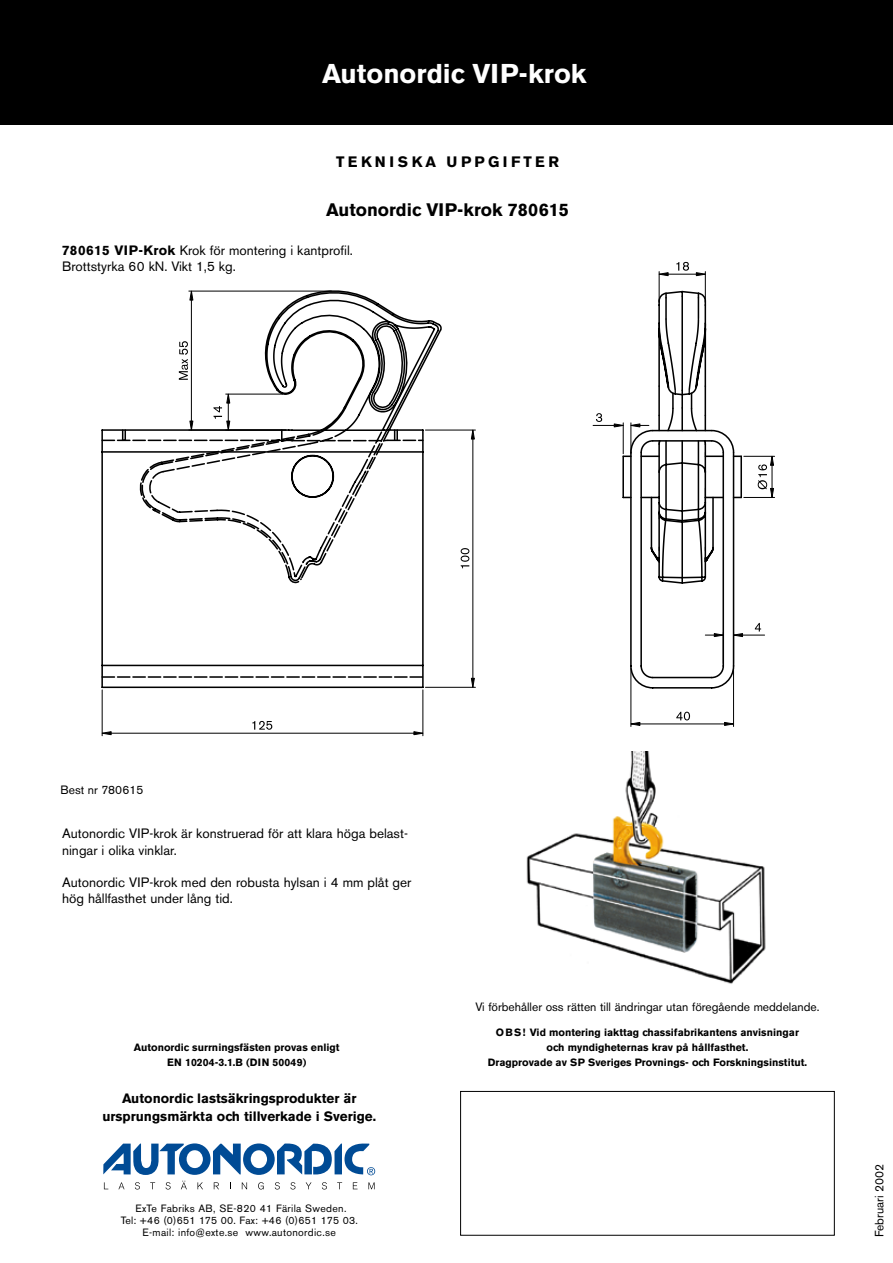
<style>
.page{position:relative;width:893px;height:1263px;background:#fff}
.page>*{position:absolute;margin:0;border:0;box-sizing:border-box;transform-origin:0 0}
.t1{font:700 27px "Akzidenz Grotesk BE";color:#fff}
.t2{font:700 18px "Akzidenz Grotesk BE";color:#000}
.t3{font:700 15px "Akzidenz Grotesk BE";letter-spacing:.24em;color:#000}
.t4{font:13.5px/16.2px "Akzidenz Grotesk BE";color:#000}
.t5{font:700 13.5px/18px "Akzidenz Grotesk BE";color:#000;text-align:center}
.t6{font:12px "Akzidenz Grotesk BE";color:#000}
.t7{font:700 10.5px/15px "Akzidenz Grotesk BE";color:#000;text-align:center}
.t8{font:10.5px/12px "Akzidenz Grotesk BE";letter-spacing:.03em;color:#000;text-align:center}
.s1{font-weight:700}
</style>
<div class="page">
<hr style="left:422px;top:690px;width:1px;height:46px;background:#000">
<hr style="left:102px;top:690px;width:1px;height:46px;background:#000">
<hr style="left:111px;top:733px;width:303px;height:1px;background:#000">
<svg style="left:413px;top:731px;width:11px;height:5px"></svg>
<svg style="left:101px;top:731px;width:11px;height:5px"></svg>
<svg style="left:252px;top:721px;width:20px;height:9px"></svg>
<svg style="left:101px;top:290px;width:375px;height:399px"></svg>
<svg style="left:213px;top:394px;width:18px;height:42px"></svg>
<img style="left:526px;top:751px;width:240px;height:233px">
<svg style="left:735px;top:623px;width:30px;height:15px"></svg>
<hr style="left:630px;top:668px;width:1px;height:58px;background:#000">
<hr style="left:733px;top:668px;width:1px;height:58px;background:#000">
<hr style="left:640px;top:723px;width:85px;height:1px;background:#000">
<svg style="left:630px;top:721px;width:11px;height:5px"></svg>
<svg style="left:723px;top:721px;width:12px;height:5px"></svg>
<svg style="left:676px;top:712px;width:14px;height:8px"></svg>
<svg style="left:592px;top:425px;width:143px;height:264px"></svg>
<svg style="left:593px;top:262px;width:182px;height:323px"></svg>
<div style="left:0;top:0;width:893px;height:124px;background:#000"></div>
<svg style="left:103px;top:1143px;width:272px;height:46px"></svg>
<div style="left:460px;top:1091px;width:374px;height:144px;background:#fff;border:1px solid #000"></div>
<h1 class="t1" style="left:322px;top:58px;width:266px">Autonordic VIP-krok</h1>
<p class="t3" style="left:336px;top:153px;width:89px">Tekni ska</p>
<p class="t3" style="left:446px;top:153px;width:114px">upp gi ft er</p>
<h2 class="t2" style="left:326px;top:199px;width:244px">Autonordic VIP-krok 780615</h2>
<p class="t4" style="left:62px;top:242px;width:292px"><span class="s1">780615 VIP-Krok</span> Krok för montering i kantprofil.<br>Brottstyrka 60 kN. Vikt 1,5 kg.</p>
<p class="t6" style="left:61px;top:782px;width:84px">Best nr 780615</p>
<p class="t4" style="left:62px;top:825px;width:347px">Autonordic VI P-krok är konstruerad för att klara höga belast&shy;ningar i olika vinklar.</p>
<p class="t4" style="left:62px;top:874px;width:351px">Autonordic VI P-krok med den robusta hylsan i 4 mm plåt ger hög hållfasthet under lång tid.</p>
<p class="t7" style="left:134px;top:1040px;width:207px">Autonordic surrningsfästen provas enligt<br>EN 10204-3.1.B (DIN 50049)</p>
<p class="t5" style="left:102px;top:1090px;width:275px">Autonordic lastsäkringsprodukter är ursprungsmärkta och tillverkade i Sverige.</p>
<p class="t8" style="left:121px;top:1202px;width:239px">ExTe Fabriks AB, SE-820 41 Färila Sweden.<br>Tel: +46 (0)651 175 00. Fax: +46 (0)651 175 03.<br>E-mail: info@exte.se www.autonordic.se</p>
<p class="t6" style="left:475px;top:999px;width:345px">Vi förbehåller oss rätten till ändringar utan föregående meddelande.</p>
<p class="t7" style="left:488px;top:1025px;width:321px">Ob s! Vid montering iakttag chassifabrikantens anvisningar och myndigheternas krav på hållfasthet.<br>Dragprovade av SP Sveriges Provnings- och Forskningsinstitut.</p>
<p class="t6" style="left:872px;top:1237px;width:75px;rotate:-90deg">Februari 2002</p>
</div>
